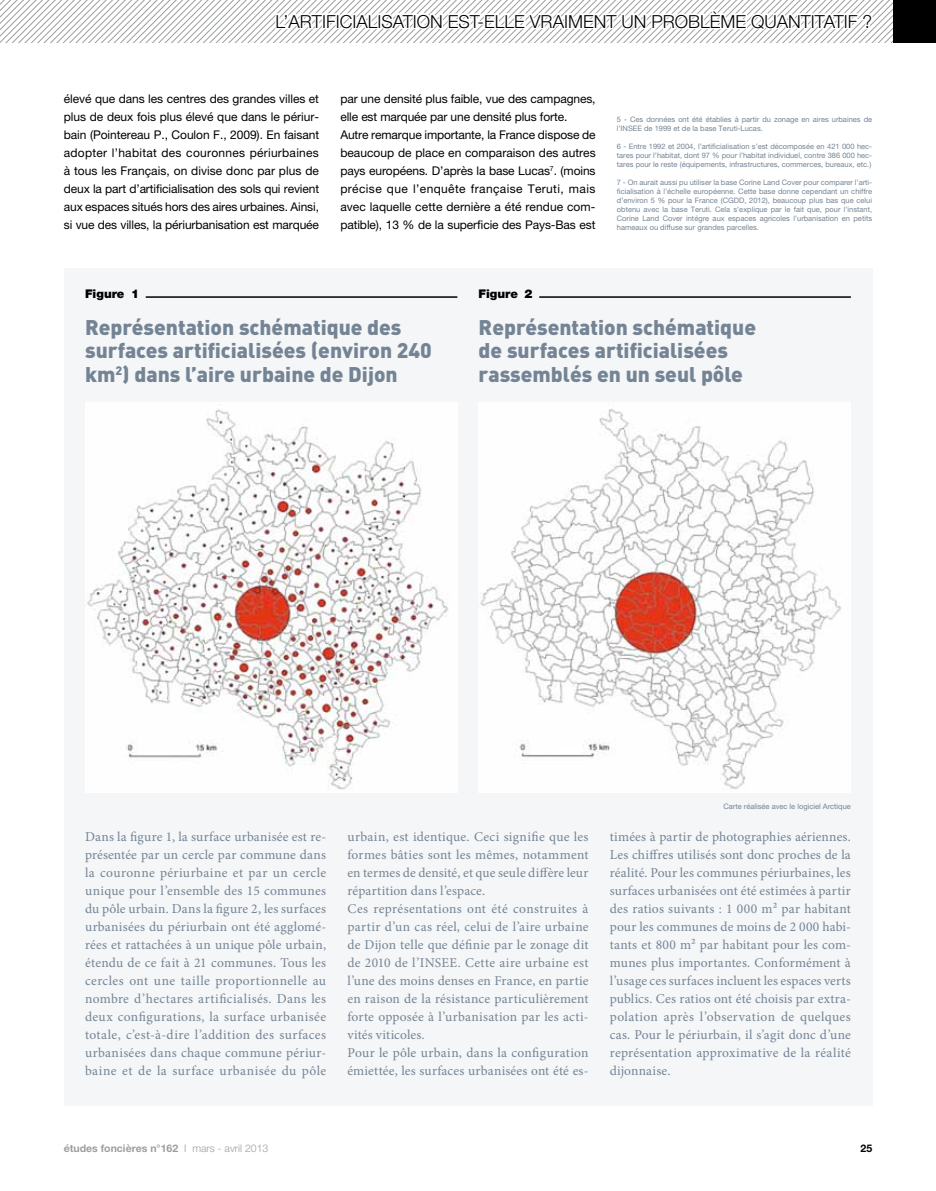
<style>
.page{position:relative;width:936px;height:1191px;background:#fff}
.page>*{position:absolute;margin:0;border:0;box-sizing:border-box;transform-origin:0 0}
.t1{font:900 21px/23.1px "DIN";color:#748494}
.t2{font:300 18px "Helvetica Neue LT Pro";color:#000}
.t3{font:13.5px/18px "Minion Pro";letter-spacing:.015em;color:#748494;text-align:justify}
.t4{font:12px/18px "Helvetica Neue LT Pro";letter-spacing:-.01em;color:#000;text-align:justify}
.t5{font:900 12px "Helvetica Neue LT Pro";color:#000}
.t6{font:700 10.5px "Helvetica Neue LT Pro";color:#9c9e9f}
.t7{font:700 10.5px "Helvetica Neue LT Pro";color:#000}
.t8{font:7.5px/9px "Helvetica Neue LT Pro";color:#748494;text-align:justify}
.s1{font-weight:300}
</style>
<div class="page">
<div style="left:64px;top:268px;width:808px;height:837px;background:#f4f6f8"></div>
<hr style="left:146px;top:296px;width:311px;height:2px;background:#000">
<img style="left:85px;top:402px;width:364px;height:387px">
<hr style="left:539px;top:296px;width:311px;height:2px;background:#000">
<img style="left:478px;top:402px;width:363px;height:388px">
<svg style="left:0;top:0;width:935px;height:43px"></svg>
<h2 class="t2" style="left:275px;top:10px;width:23px">L’ARTIFICIALISATIO</h2>
<h2 class="t2" style="left:430px;top:10px;width:65px">N EST-ELLE</h2>
<h2 class="t2" style="left:530px;top:10px;width:12px">VRAIME</h2>
<h2 class="t2" style="left:593px;top:10px;width:71px">NT UN PROBL</h2>
<h2 class="t2" style="left:709px;top:10px;width:101px">ÈME QUANTITATIF</h2>
<h2 class="t2" style="left:862px;top:10px;width:11px">?</h2>
<p class="t4" style="left:64px;top:90px;width:257px">élevé que dans les centres des grandes villes et plus de deux fois plus élevé que dans le périur&shy;bain (Pointereau P., Coulon F., 2009). En faisant adopter l’habitat des couronnes périurbaines à tous les Français, on divise donc par plus de deux la part d’artificialisation des sols qui revient aux espaces situés hors des aires urbaines. Ainsi, si vue des villes, la périurbanisation est marquée</p>
<p class="t4" style="left:340px;top:90px;width:257px;text-align:left">par une densité plus faible, vue des campagnes, elle est marquée par une densité plus forte.<br>Autre remarque importante, la France dispose de beaucoup de place en comparaison des autres pays européens. D’après la base Lucas<sup>7</sup>. (moins précise que l’enquête française Teruti, mais avec laquelle cette dernière a été rendue com&shy;patible), 13 % de la superficie des Pays-Bas est</p>
<p class="t8" style="left:617px;top:114px;width:257px">5 - Ces données ont été établies à partir du zonage en aires urbaines de l’INSEE de 1999 et de la base Teruti-Lucas.</p>
<p class="t8" style="left:617px;top:141px;width:257px">6 - Entre 1992 et 2004, l’artificialisation s’est décomposée en 421 000 hec&shy;tares pour l’habitat, dont 97 % pour l’habitat individuel, contre 386 000 hec&shy;tares pour le reste (équipements, infrastructures, commerces, bureaux, etc.)</p>
<p class="t8" style="left:617px;top:177px;width:257px">7 - On aurait aussi pu utiliser la base Corine Land Cover pour comparer l’arti&shy;ficialisation à l’échelle européenne. Cette base donne cependant un chiffre d’environ 5 % pour la France (CGDD, 2012), beaucoup plus bas que celui obtenu avec la base Teruti. Cela s’explique par le fait que, pour l’instant, Corine Land Cover intégre aux espaces agricoles l’urbanisation en petits hameaux ou diffuse sur grandes parcelles.</p>
<p class="t5" style="left:85px;top:286px;width:55px">Figure 1</p>
<h1 class="t1" style="left:85px;top:315px;width:348px">Représentation schématique des surfaces artificialisées (environ 240 km<sup>2</sup>) dans l’aire urbaine de Dijon</h1>
<p class="t5" style="left:478px;top:286px;width:55px">Figure 2</p>
<h1 class="t1" style="left:478px;top:315px;width:279px">Représentation schématique de surfaces artificialisées rassemblés en un seul pôle</h1>
<p class="t8" style="left:723px;top:802px;width:129px">Carte réalisée avec le logiciel Arctique</p>
<p class="t3" style="left:85px;top:828px;width:242px">Dans la figure 1, la surface urbanisée est re&shy;présentée par un cercle par commune dans la couronne périurbaine et par un cercle unique pour l’ensemble des 15 communes du pôle urbain. Dans la figure 2, les surfaces urbanisées du périurbain ont été agglomé&shy;rées et rattachées à un unique pôle urbain, étendu de ce fait à 21 communes. Tous les cercles ont une taille proportionnelle au nombre d’hectares artificialisés. Dans les deux configurations, la surface urbanisée totale, c’est-à-dire l’addition des surfaces urbanisées dans chaque commune périur&shy;baine et de la surface urbanisée du pôle</p>
<p class="t3" style="left:347px;top:828px;width:243px;text-align:left">urbain, est identique. Ceci signifie que les formes bâties sont les mêmes, notamment en termes de densité, et que seule diffère leur répartition dans l’espace.<br>Ces représentations ont été construites à partir d’un cas réel, celui de l’aire urbaine de Dijon telle que définie par le zonage dit de 2010 de l’INSEE. Cette aire urbaine est l’une des moins denses en France, en partie en raison de la résistance particulièrement forte opposée à l’urbanisation par les acti&shy;vités viticoles.<br>Pour le pôle urbain, dans la configuration émiettée, les surfaces urbanisées ont été es-</p>
<p class="t3" style="left:609px;top:828px;width:243px">timées à partir de photographies aériennes.<br>Les chiffres utilisés sont donc proches de la réalité. Pour les communes périurbaines, les surfaces urbanisées ont été estimées à partir des ratios suivants : 1 000 m² par habitant pour les communes de moins de 2 000 habi&shy;tants et 800 m² par habitant pour les com&shy;munes plus importantes. Conformément à l’usage ces surfaces incluent les espaces verts publics. Ces ratios ont été choisis par extra&shy;polation après l’observation de quelques cas. Pour le périurbain, il s’agit donc d’une représentation approximative de la réalité dijonnaise.</p>
<p class="t6" style="left:64px;top:1141px;width:206px">études foncières n°162 <span class="s1">I MARS - AVRIL 2013</span></p>
<p class="t7" style="left:860px;top:1142px;width:13px">25</p>
</div>
